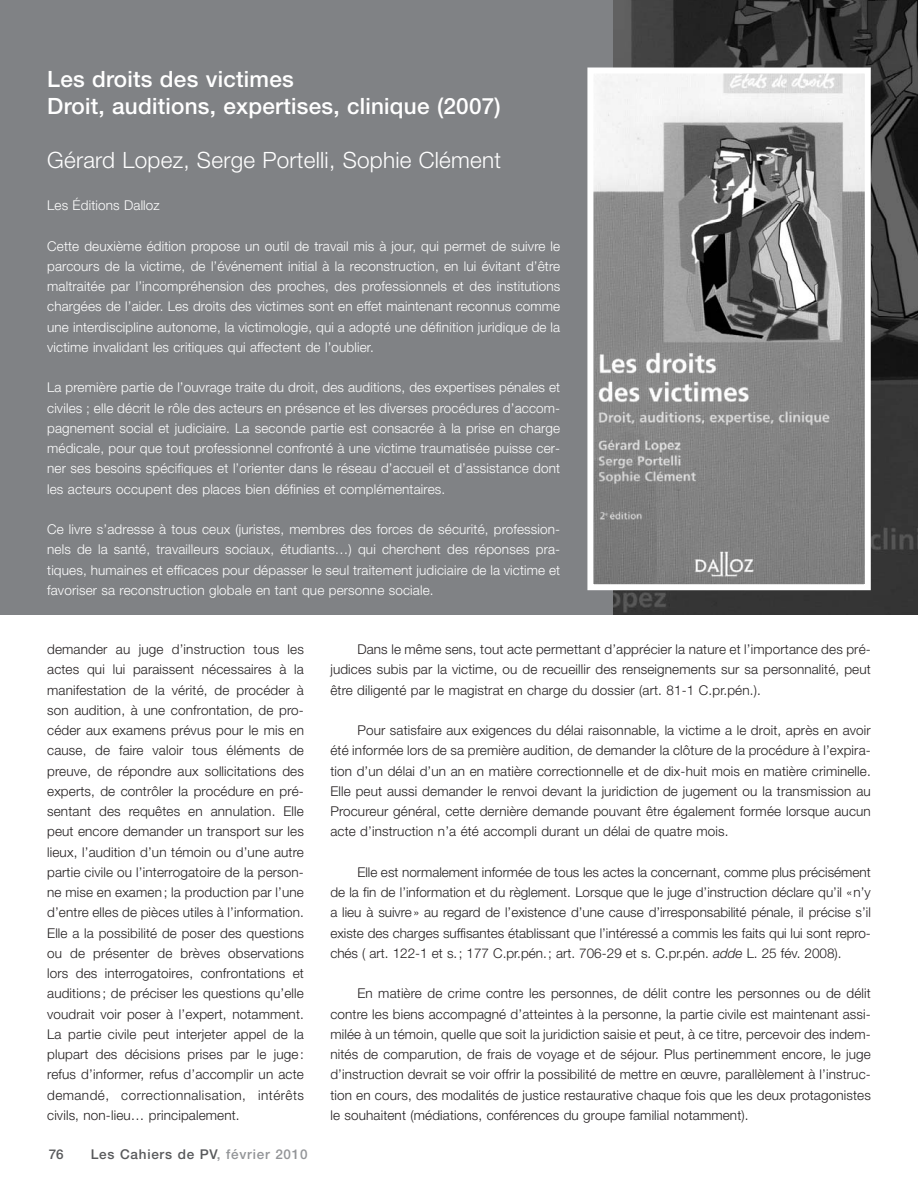
<style>
.page{position:relative;width:918px;height:1188px;background:#fff}
.page>*{position:absolute;margin:0;border:0;box-sizing:border-box;transform-origin:0 0}
.t1{font:500 22.5px/27px "Helvetica Neue";letter-spacing:.01em;color:#fff}
.t2{font:300 22.5px "Helvetica Neue";letter-spacing:.01em;color:#fff}
.t3{font:300 13.5px/20.2px "Helvetica Neue";letter-spacing:.01em;color:#231f20;text-align:justify}
.t4{font:300 13.5px/20.2px "Helvetica Neue";letter-spacing:.01em;color:#fff;text-align:justify}
.t5{font:500 13.5px "Helvetica Neue";letter-spacing:.055em;color:#58595b}
.s1{font-style:italic}
.s2{color:#939598}
</style>
<div class="page">
<div style="left:0;top:0;width:918px;height:614px;background:#808285"></div>
<img style="left:614px;top:0;width:304px;height:614px">
<img style="left:594px;top:75px;width:270px;height:508px">
<div style="left:587px;top:68px;width:284px;height:522px;border:6px solid #fff"></div>
<h1 class="t1" style="left:47px;top:68px;width:455px">Les droits des victimes<br>Droit, auditions, expertises, clinique (2007)</h1>
<h1 class="t2" style="left:47px;top:152px;width:455px">Gérard Lopez, Serge Portelli, Sophie Clément</h1>
<p class="t4" style="left:47px;top:197px;width:114px">Les Éditions Dalloz</p>
<p class="t4" style="left:47px;top:237px;width:515px">Cette deuxième édition propose un outil de travail mis à jour, qui permet de suivre le parcours de la victime, de l’événement initial à la reconstruction, en lui évitant d’être maltraitée par l’incompréhension des proches, des professionnels et des institutions chargées de l’aider. Les droits des victimes sont en effet maintenant reconnus comme une interdiscipline autonome, la victimologie, qui a adopté une définition juridique de la victime invalidant les critiques qui affectent de l’oublier.</p>
<p class="t4" style="left:47px;top:379px;width:515px">La première partie de l’ouvrage traite du droit, des auditions, des expertises pénales et civiles ; elle décrit le rôle des acteurs en présence et les diverses procédures d’accom&shy;pagnement social et judiciaire. La seconde partie est consacrée à la prise en charge médicale, pour que tout professionnel confronté à une victime traumatisée puisse cer&shy;ner ses besoins spécifiques et l’orienter dans le réseau d’accueil et d’assistance dont les acteurs occupent des places bien définies et complémentaires.</p>
<p class="t4" style="left:47px;top:521px;width:515px">Ce livre s’adresse à tous ceux (juristes, membres des forces de sécurité, profession&shy;nels de la santé, travailleurs sociaux, étudiants…) qui cherchent des réponses pra&shy;tiques, humaines et efficaces pour dépasser le seul traitement judiciaire de la victime et favoriser sa reconstruction globale en tant que personne sociale.</p>
<p class="t3" style="left:47px;top:640px;width:258px">demander au juge d’instruction tous les actes qui lui paraissent nécessaires à la manifestation de la vérité, de procéder à son audition, à une confrontation, de pro&shy;céder aux examens prévus pour le mis en cause, de faire valoir tous éléments de preuve, de répondre aux sollicitations des experts, de contrôler la procédure en pré&shy;sentant des requêtes en annulation. Elle peut encore demander un transport sur les lieux, l’audition d’un témoin ou d’une autre partie civile ou l’interrogatoire de la person&shy;ne mise en examen; la production par l’une d’entre elles de pièces utiles à l’information.<br>Elle a la possibilité de poser des questions ou de présenter de brèves observations lors des interrogatoires, confrontations et auditions; de préciser les questions qu’elle voudrait voir poser à l’expert, notamment.<br>La partie civile peut interjeter appel de la plupart des décisions prises par le juge: refus d’informer, refus d’accomplir un acte demandé, correctionnalisation, intérêts civils, non-lieu… principalement.</p>
<p class="t3" style="left:330px;top:640px;width:542px;text-indent:27px">Dans le même sens, tout acte permettant d’apprécier la nature et l’importance des pré&shy;judices subis par la victime, ou de recueillir des renseignements sur sa personnalité, peut être diligenté par le magistrat en charge du dossier (art. 81-1 C.pr.pén.).</p>
<p class="t3" style="left:330px;top:721px;width:542px;text-indent:27px">Pour satisfaire aux exigences du délai raisonnable, la victime a le droit, après en avoir été informée lors de sa première audition, de demander la clôture de la procédure à l’expira&shy;tion d’un délai d’un an en matière correctionnelle et de dix-huit mois en matière criminelle.<br>Elle peut aussi demander le renvoi devant la juridiction de jugement ou la transmission au Procureur général, cette dernière demande pouvant être également formée lorsque aucun acte d’instruction n’a été accompli durant un délai de quatre mois.</p>
<p class="t3" style="left:330px;top:863px;width:542px;text-indent:27px">Elle est normalement informée de tous les actes la concernant, comme plus précisément de la fin de l’information et du règlement. Lorsque que le juge d’instruction déclare qu’il «n’y a lieu à suivre» au regard de l’existence d’une cause d’irresponsabilité pénale, il précise s’il existe des charges suffisantes établissant que l’intéressé a commis les faits qui lui sont repro&shy;chés ( art. 122-1 et s.; 177 C.pr.pén.; art. 706-29 et s. C.pr.pén. <span class="s1">adde</span> L. 25 fév. 2008).</p>
<p class="t3" style="left:330px;top:985px;width:542px;text-indent:27px">En matière de crime contre les personnes, de délit contre les personnes ou de délit contre les biens accompagné d’atteintes à la personne, la partie civile est maintenant assi&shy;milée à un témoin, quelle que soit la juridiction saisie et peut, à ce titre, percevoir des indem&shy;nités de comparution, de frais de voyage et de séjour. Plus pertinemment encore, le juge d’instruction devrait se voir offrir la possibilité de mettre en œuvre, parallèlement à l’instruc&shy;tion en cours, des modalités de justice restaurative chaque fois que les deux protagonistes le souhaitent (médiations, conférences du groupe familial notamment).</p>
<p class="t5" style="left:49px;top:1149px;width:17px">76</p>
<p class="t5" style="left:91px;top:1149px;width:218px">Les Cahiers de PV<span class="s2">, février 2010</span></p>
</div>
